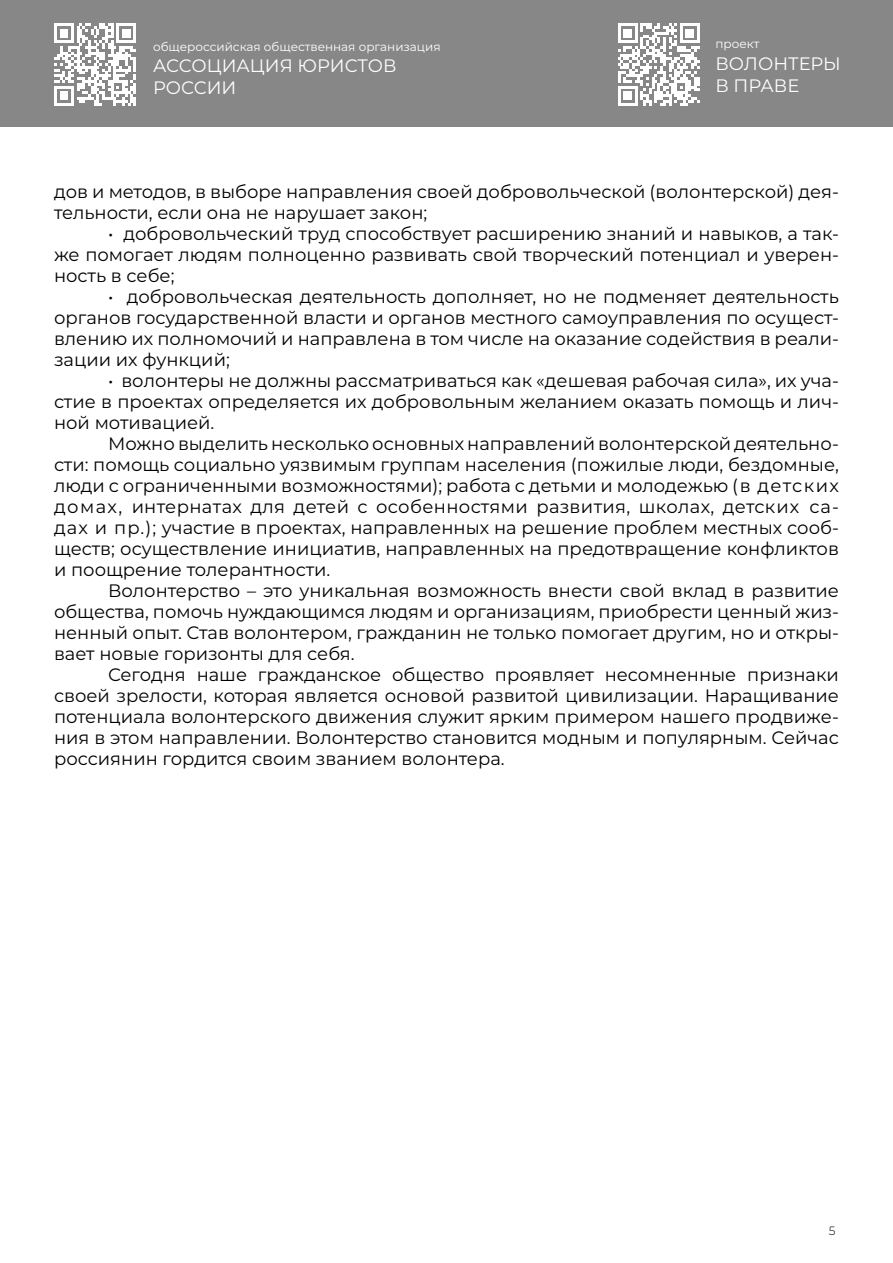
<style>
.page{position:relative;width:893px;height:1263px;background:#fff}
.page>*{position:absolute;margin:0;border:0;box-sizing:border-box;transform-origin:0 0}
.t1{font:18px/21px "Montserrat";color:#000;text-align:justify}
.t2{font:18px/21.6px "Montserrat";color:#fff}
.t3{font:12px "Montserrat";color:#fff}
.t4{font:300 12px "Montserrat";color:#000}
</style>
<div class="page">
<div style="left:0;top:0;width:893px;height:127px;background:#878787"></div>
<svg style="left:618px;top:23px;width:82px;height:82px"></svg>
<svg style="left:54px;top:23px;width:82px;height:82px"></svg>
<p class="t3" style="left:153px;top:38px;width:289px">общероссийская общественная организация</p>
<p class="t2" style="left:153px;top:55px;width:245px">АССОЦИАЦИЯ ЮРИСТОВ<br>РОССИИ</p>
<p class="t3" style="left:715px;top:36px;width:45px">проект</p>
<p class="t2" style="left:715px;top:52px;width:127px">ВОЛОНТЕРЫ<br>В ПРАВЕ</p>
<p class="t1" style="left:54px;top:181px;width:786px">дов и методов, в выборе направления своей добровольческой (волонтерской) дея&shy;тельности, если она не нарушает закон;</p>
<p class="t1" style="left:54px;top:223px;width:786px;text-indent:54px">• добровольческий труд способствует расширению знаний и навыков, а так&shy;же помогает людям полноценно развивать свой творческий потенциал и уверен&shy;ность в себе;</p>
<p class="t1" style="left:54px;top:286px;width:786px;text-indent:54px">• добровольческая деятельность дополняет, но не подменяет деятельность органов государственной власти и органов местного самоуправления по осущест&shy;влению их полномочий и направлена в том числе на оказание содействия в реали&shy;зации их функций;</p>
<p class="t1" style="left:54px;top:370px;width:786px;text-indent:54px">• волонтеры не должны рассматриваться как «дешевая рабочая сила», их уча&shy;стие в проектах определяется их добровольным желанием оказать помощь и лич&shy;ной мотивацией.</p>
<p class="t1" style="left:54px;top:433px;width:786px;text-indent:54px">Можно выделить несколько основных направлений волонтерской деятельно&shy;сти: помощь социально уязвимым группам населения (пожилые люди, бездомные, люди с ограниченными возможностями); работа с детьми и молодежью (в детских домах, интернатах для детей с особенностями развития, школах, детских са&shy;дах и пр.); участие в проектах, направленных на решение проблем местных сооб&shy;ществ; осуществление инициатив, направленных на предотвращение конфликтов и поощрение толерантности.</p>
<p class="t1" style="left:54px;top:580px;width:786px;text-indent:54px">Волонтерство – это уникальная возможность внести свой вклад в развитие общества, помочь нуждающимся людям и организациям, приобрести ценный жиз&shy;ненный опыт. Став волонтером, гражданин не только помогает другим, но и откры&shy;вает новые горизонты для себя.</p>
<p class="t1" style="left:54px;top:664px;width:786px;text-indent:54px">Сегодня наше гражданское общество проявляет несомненные признаки своей зрелости, которая является основой развитой цивилизации. Наращивание потенциала волонтерского движения служит ярким примером нашего продвиже&shy;ния в этом направлении. Волонтерство становится модным и популярным. Сейчас россиянин гордится своим званием волонтера.</p>
<p class="t4" style="left:829px;top:1222px;width:8px">5</p>
</div>
